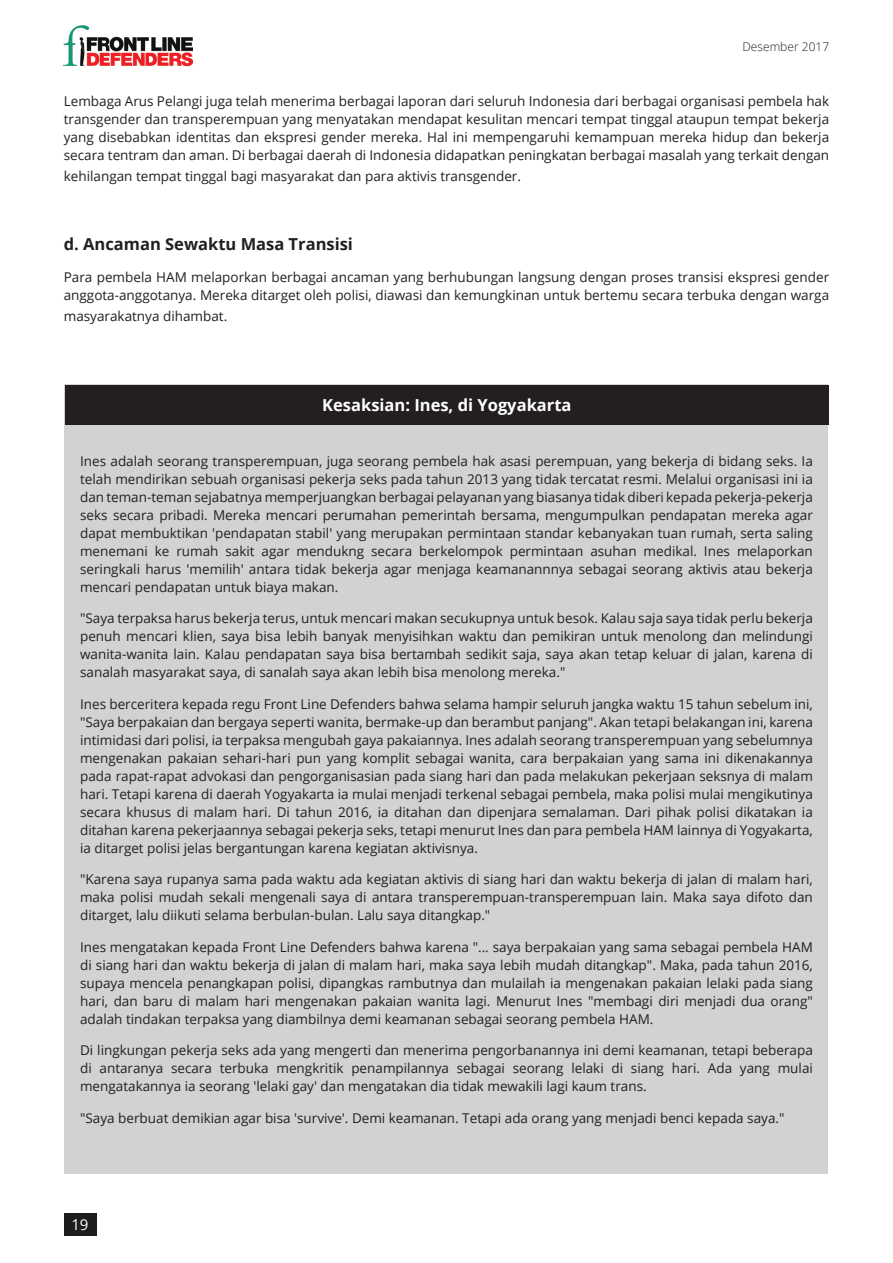
<style>
.page{position:relative;width:893px;height:1263px;background:#fff}
.page>*{position:absolute;margin:0;border:0;box-sizing:border-box;transform-origin:0 0}
.t1{font:700 16.5px "Open Sans";color:#231f20}
.t2{font:700 16.5px "Open Sans";color:#fff}
.t3{font:15px "Open Sans";color:#fff}
.t4{font:13.5px/18px "Open Sans";color:#231f20;text-align:justify}
.t5{font:300 12px "Open Sans";color:#231f20}
</style>
<div class="page">
<img style="left:64px;top:26px;width:129px;height:41px">
<div style="left:65px;top:384px;width:763px;height:789px;background:#d1d2d4"></div>
<div style="left:65px;top:385px;width:763px;height:39px;background:#231f20"></div>
<div style="left:64px;top:1213px;width:32px;height:23px;background:#1c1d1c"></div>
<p class="t5" style="left:742px;top:38px;width:88px">Desember 2017</p>
<p class="t4" style="left:64px;top:92px;width:767px">Lembaga Arus Pelangi juga telah menerima berbagai laporan dari seluruh Indonesia dari berbagai organisasi pembela hak transgender dan transperempuan yang menyatakan mendapat kesulitan mencari tempat tinggal ataupun tempat bekerja yang disebabkan identitas dan ekspresi gender mereka. Hal ini mempengaruhi kemampuan mereka hidup dan bekerja secara tentram dan aman. Di berbagai daerah di Indonesia didapatkan peningkatan berbagai masalah yang terkait dengan</p>
<p class="t4" style="left:64px;top:167px;width:459px">kehilangan tempat tinggal bagi masyarakat dan para aktivis transgender.</p>
<p class="t1" style="left:64px;top:233px;width:291px">d. Ancaman Sewaktu Masa Transisi</p>
<p class="t4" style="left:64px;top:268px;width:767px">Para pembela HAM melaporkan berbagai ancaman yang berhubungan langsung dengan proses transisi ekspresi gender anggota-anggotanya. Mereka ditarget oleh polisi, diawasi dan kemungkinan untuk bertemu secara terbuka dengan warga</p>
<p class="t4" style="left:64px;top:307px;width:165px">masyarakatnya dihambat.</p>
<p class="t2" style="left:322px;top:394px;width:251px">Kesaksian: Ines, di Yogyakarta</p>
<p class="t4" style="left:80px;top:451px;width:734px">Ines adalah seorang transperempuan, juga seorang pembela hak asasi perempuan, yang bekerja di bidang seks. Ia telah mendirikan sebuah organisasi pekerja seks pada tahun 2013 yang tidak tercatat resmi. Melalui organisasi ini ia dan teman-teman sejabatnya memperjuangkan berbagai pelayanan yang biasanya tidak diberi kepada pekerja-pekerja seks secara pribadi. Mereka mencari perumahan pemerintah bersama, mengumpulkan pendapatan mereka agar dapat membuktikan 'pendapatan stabil' yang merupakan permintaan standar kebanyakan tuan rumah, serta saling menemani ke rumah sakit agar mendukng secara berkelompok permintaan asuhan medikal. Ines melaporkan seringkali harus 'memilih' antara tidak bekerja agar menjaga keamanannnya sebagai seorang aktivis atau bekerja mencari pendapatan untuk biaya makan.</p>
<p class="t4" style="left:80px;top:609px;width:734px">"Saya terpaksa harus bekerja terus, untuk mencari makan secukupnya untuk besok. Kalau saja saya tidak perlu bekerja penuh mencari klien, saya bisa lebih banyak menyisihkan waktu dan pemikiran untuk menolong dan melindungi wanita-wanita lain. Kalau pendapatan saya bisa bertambah sedikit saja, saya akan tetap keluar di jalan, karena di sanalah masyarakat saya, di sanalah saya akan lebih bisa menolong mereka."</p>
<p class="t4" style="left:80px;top:694px;width:734px">Ines berceritera kepada regu Front Line Defenders bahwa selama hampir seluruh jangka waktu 15 tahun sebelum ini, "Saya berpakaian dan bergaya seperti wanita, bermake-up dan berambut panjang". Akan tetapi belakangan ini, karena intimidasi dari polisi, ia terpaksa mengubah gaya pakaiannya. Ines adalah seorang transperempuan yang sebelumnya mengenakan pakaian sehari-hari pun yang komplit sebagai wanita, cara berpakaian yang sama ini dikenakannya pada rapat-rapat advokasi dan pengorganisasian pada siang hari dan pada melakukan pekerjaan seksnya di malam hari. Tetapi karena di daerah Yogyakarta ia mulai menjadi terkenal sebagai pembela, maka polisi mulai mengikutinya secara khusus di malam hari. Di tahun 2016, ia ditahan dan dipenjara semalaman. Dari pihak polisi dikatakan ia ditahan karena pekerjaannya sebagai pekerja seks, tetapi menurut Ines dan para pembela HAM lainnya di Yogyakarta, ia ditarget polisi jelas bergantungan karena kegiatan aktivisnya.</p>
<p class="t4" style="left:80px;top:870px;width:734px">"Karena saya rupanya sama pada waktu ada kegiatan aktivis di siang hari dan waktu bekerja di jalan di malam hari, maka polisi mudah sekali mengenali saya di antara transperempuan-transperempuan lain. Maka saya difoto dan ditarget, lalu diikuti selama berbulan-bulan. Lalu saya ditangkap."</p>
<p class="t4" style="left:80px;top:937px;width:734px">Ines mengatakan kepada Front Line Defenders bahwa karena "... saya berpakaian yang sama sebagai pembela HAM di siang hari dan waktu bekerja di jalan di malam hari, maka saya lebih mudah ditangkap". Maka, pada tahun 2016, supaya mencela penangkapan polisi, dipangkas rambutnya dan mulailah ia mengenakan pakaian lelaki pada siang hari, dan baru di malam hari mengenakan pakaian wanita lagi. Menurut Ines "membagi diri menjadi dua orang" adalah tindakan terpaksa yang diambilnya demi keamanan sebagai seorang pembela HAM.</p>
<p class="t4" style="left:80px;top:1041px;width:734px">Di lingkungan pekerja seks ada yang mengerti dan menerima pengorbanannya ini demi keamanan, tetapi beberapa di antaranya secara terbuka mengkritik penampilannya sebagai seorang lelaki di siang hari. Ada yang mulai mengatakannya ia seorang 'lelaki gay' dan mengatakan dia tidak mewakili lagi kaum trans.</p>
<p class="t4" style="left:80px;top:1108px;width:706px">"Saya berbuat demikian agar bisa 'survive'. Demi keamanan. Tetapi ada orang yang menjadi benci kepada saya."</p>
<p class="t3" style="left:71px;top:1215px;width:19px">19</p>
</div>
